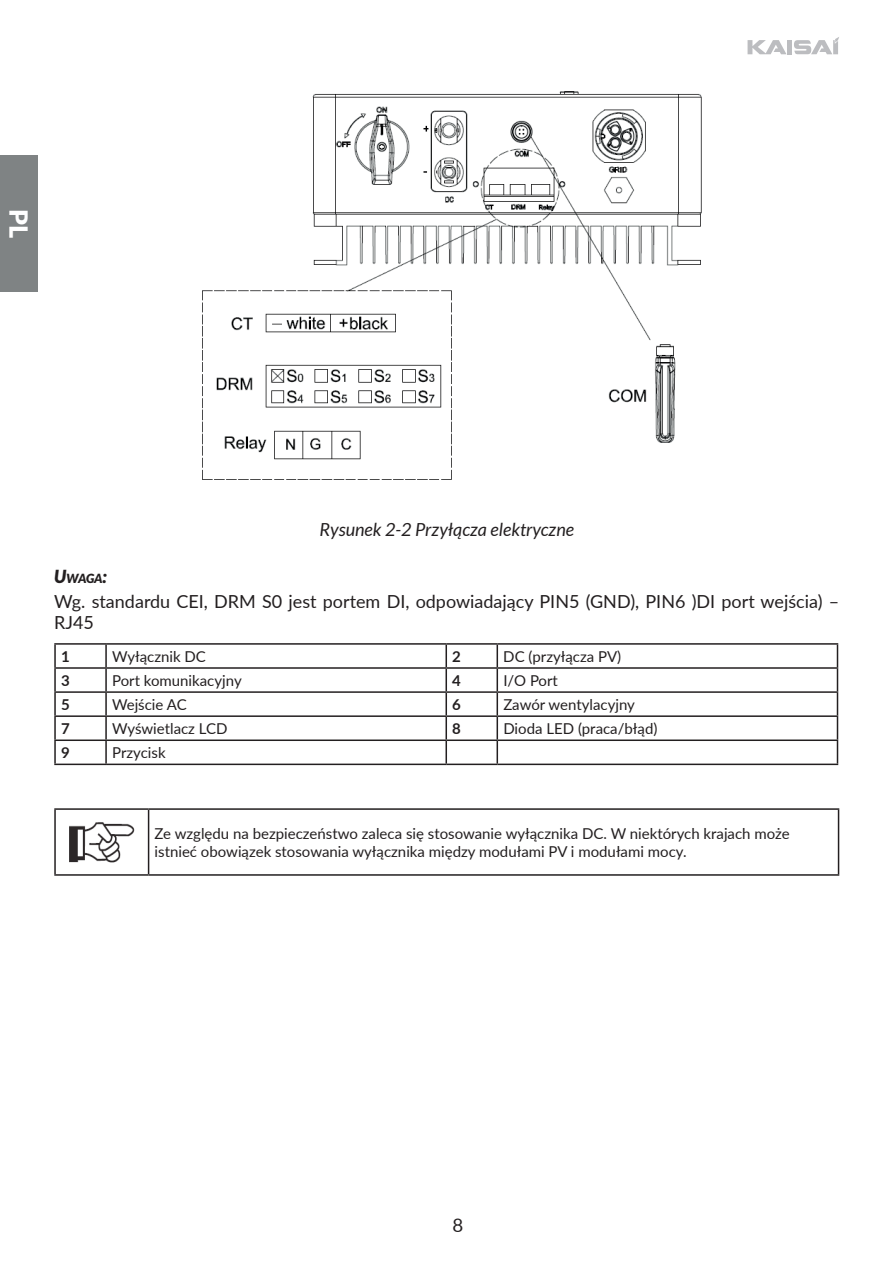
<style>
.page{position:relative;width:892px;height:1263px;background:#fff}
.page>*{position:absolute;margin:0;border:0;box-sizing:border-box;transform-origin:0 0}
.t1{font:900 24.9px "Lato";color:#fff}
.t2{font:18.75px "Lato";color:#231f20}
.t3{font:18px/20.7px "Lato";color:#231f20}
.t4{font:italic 18px "Lato";color:#231f20}
.t5{font:15px/17.2px "Lato";color:#231f20}
.t6{font:700 15px "Lato";color:#231f20}
.t7{font:italic 900 12.6px "Lato";color:#231f20}
.s1{font-size:18px}
</style>
<div class="page">
<svg style="left:747px;top:40px;width:39px;height:14px"></svg>
<div style="left:787px;top:40px;width:5px;height:14px;background:#bcbdc0"></div>
<svg style="left:794px;top:37px;width:45px;height:17px"></svg>
<img style="left:202px;top:91px;width:500px;height:389px">
<hr style="left:54px;top:643px;width:52px;height:1px;background:#231f20">
<hr style="left:54px;top:644px;width:2px;height:23px;background:#231f20">
<hr style="left:106px;top:643px;width:340px;height:1px;background:#231f20">
<hr style="left:105px;top:644px;width:2px;height:23px;background:#231f20">
<hr style="left:446px;top:643px;width:51px;height:1px;background:#231f20">
<hr style="left:445px;top:644px;width:2px;height:23px;background:#231f20">
<hr style="left:497px;top:643px;width:341px;height:1px;background:#231f20">
<hr style="left:496px;top:644px;width:2px;height:23px;background:#231f20">
<hr style="left:54px;top:667px;width:52px;height:1px;background:#231f20">
<hr style="left:54px;top:668px;width:2px;height:23px;background:#231f20">
<hr style="left:106px;top:667px;width:340px;height:1px;background:#231f20">
<hr style="left:105px;top:668px;width:2px;height:23px;background:#231f20">
<hr style="left:446px;top:667px;width:51px;height:1px;background:#231f20">
<hr style="left:445px;top:668px;width:2px;height:23px;background:#231f20">
<hr style="left:497px;top:667px;width:341px;height:1px;background:#231f20">
<hr style="left:496px;top:668px;width:2px;height:23px;background:#231f20">
<hr style="left:54px;top:691px;width:52px;height:1px;background:#231f20">
<hr style="left:54px;top:692px;width:2px;height:23px;background:#231f20">
<hr style="left:106px;top:691px;width:340px;height:1px;background:#231f20">
<hr style="left:105px;top:692px;width:2px;height:23px;background:#231f20">
<hr style="left:446px;top:691px;width:51px;height:1px;background:#231f20">
<hr style="left:445px;top:692px;width:2px;height:23px;background:#231f20">
<hr style="left:497px;top:691px;width:341px;height:1px;background:#231f20">
<hr style="left:496px;top:692px;width:2px;height:23px;background:#231f20">
<hr style="left:54px;top:715px;width:52px;height:2px;background:#231f20">
<hr style="left:54px;top:717px;width:2px;height:22px;background:#231f20">
<hr style="left:106px;top:715px;width:340px;height:2px;background:#231f20">
<hr style="left:105px;top:717px;width:2px;height:22px;background:#231f20">
<hr style="left:446px;top:715px;width:51px;height:2px;background:#231f20">
<hr style="left:445px;top:717px;width:2px;height:22px;background:#231f20">
<hr style="left:497px;top:715px;width:341px;height:2px;background:#231f20">
<hr style="left:496px;top:717px;width:2px;height:22px;background:#231f20">
<hr style="left:54px;top:739px;width:52px;height:2px;background:#231f20">
<hr style="left:54px;top:741px;width:2px;height:22px;background:#231f20">
<hr style="left:106px;top:739px;width:340px;height:2px;background:#231f20">
<hr style="left:105px;top:741px;width:2px;height:22px;background:#231f20">
<hr style="left:446px;top:739px;width:51px;height:2px;background:#231f20">
<hr style="left:445px;top:741px;width:2px;height:22px;background:#231f20">
<hr style="left:497px;top:739px;width:341px;height:2px;background:#231f20">
<hr style="left:496px;top:741px;width:2px;height:22px;background:#231f20">
<svg style="left:837px;top:644px;width:1px;height:119px"></svg>
<hr style="left:54px;top:763px;width:52px;height:2px;background:#231f20">
<hr style="left:106px;top:763px;width:340px;height:2px;background:#231f20">
<hr style="left:446px;top:763px;width:51px;height:2px;background:#231f20">
<hr style="left:497px;top:763px;width:341px;height:2px;background:#231f20">
<hr style="left:54px;top:808px;width:95px;height:1px;background:#231f20">
<hr style="left:54px;top:809px;width:2px;height:65px;background:#231f20">
<hr style="left:149px;top:808px;width:690px;height:1px;background:#231f20">
<hr style="left:148px;top:809px;width:1px;height:65px;background:#231f20">
<hr style="left:838px;top:809px;width:1px;height:65px;background:#231f20">
<hr style="left:54px;top:874px;width:95px;height:1px;background:#231f20">
<hr style="left:149px;top:874px;width:690px;height:1px;background:#231f20">
<img style="left:69px;top:822px;width:66px;height:41px">
<div style="left:0;top:155px;width:38px;height:136px;background:#7f8384"></div>
<h1 class="t1" style="left:37px;top:209px;width:30px;rotate:90deg">PL</h1>
<p class="t4" style="left:319px;top:519px;width:256px">Rysunek 2-2 Przyłącza elektryczne</p>
<p class="t7" style="left:54px;top:571px;width:54px"><span class="s1">U</span>WAGA<span class="s1">:</span></p>
<p class="t3" style="left:54px;top:590px;width:786px">Wg. standardu CEI, DRM S0 jest portem DI, odpowiadający PIN5 (GND), PIN6 )DI port wejścia) –<br>RJ45</p>
<p class="t6" style="left:61px;top:645px;width:10px">1</p>
<p class="t5" style="left:112px;top:647px;width:95px">Wyłącznik DC</p>
<p class="t6" style="left:452px;top:645px;width:10px">2</p>
<p class="t5" style="left:503px;top:647px;width:119px">DC (przyłącza PV)</p>
<p class="t6" style="left:61px;top:669px;width:10px">3</p>
<p class="t5" style="left:112px;top:671px;width:131px">Port komunikacyjny</p>
<p class="t6" style="left:452px;top:669px;width:10px">4</p>
<p class="t5" style="left:503px;top:671px;width:56px">I/O Port</p>
<p class="t6" style="left:61px;top:693px;width:10px">5</p>
<p class="t5" style="left:112px;top:695px;width:76px">Wejście AC</p>
<p class="t6" style="left:452px;top:693px;width:10px">6</p>
<p class="t5" style="left:503px;top:695px;width:133px">Zawór wentylacyjny</p>
<p class="t6" style="left:61px;top:717px;width:10px">7</p>
<p class="t5" style="left:112px;top:719px;width:117px">Wyświetlacz LCD</p>
<p class="t6" style="left:452px;top:717px;width:10px">8</p>
<p class="t5" style="left:503px;top:719px;width:156px">Dioda LED (praca/błąd)</p>
<p class="t6" style="left:61px;top:741px;width:10px">9</p>
<p class="t5" style="left:112px;top:743px;width:55px">Przycisk</p>
<p class="t5" style="left:155px;top:824px;width:637px">Ze względu na bezpieczeństwo zaleca się stosowanie wyłącznika DC. W niektórych krajach może istnieć obowiązek stosowania wyłącznika między modułami PV i modułami mocy.</p>
<p class="t2" style="left:452px;top:1211px;width:12px">8</p>
</div>
